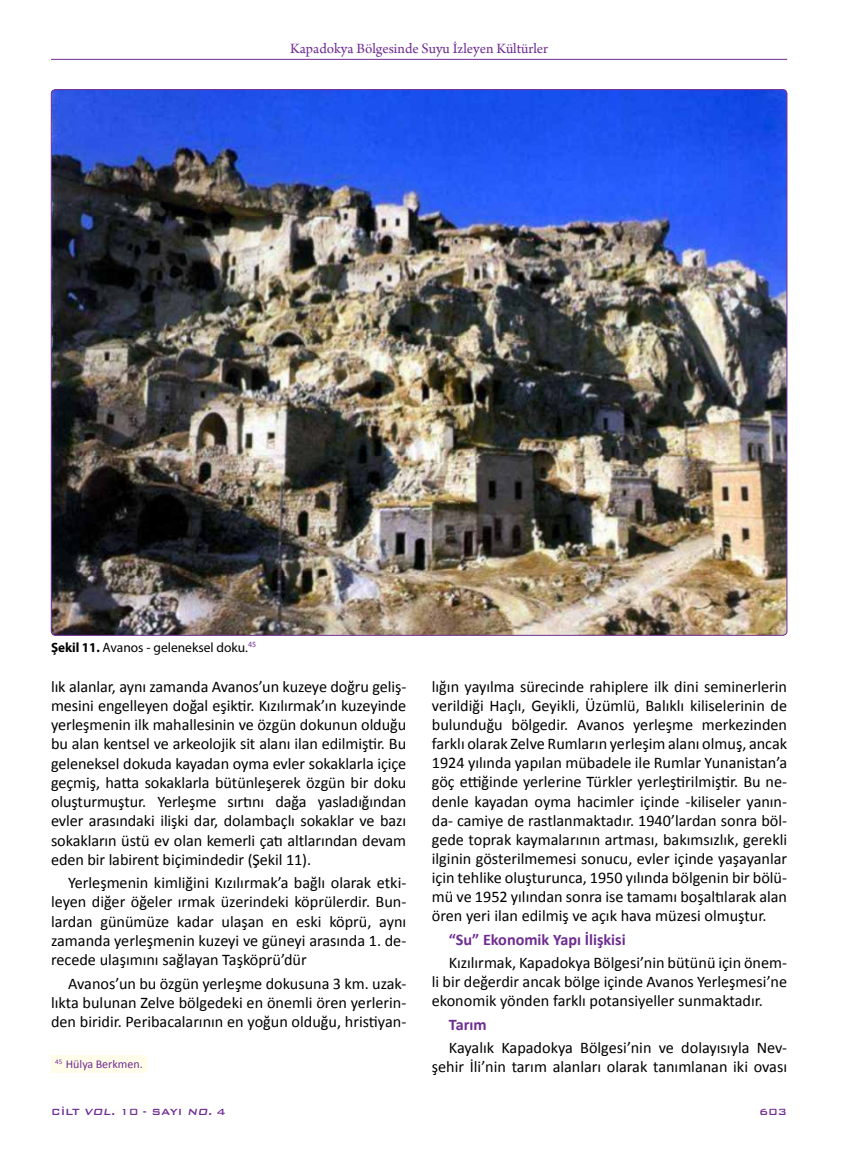
<style>
.page{position:relative;width:851px;height:1149px;background:#fff}
.page>*{position:absolute;margin:0;border:0;box-sizing:border-box;transform-origin:0 0}
.t1{font:16.2px/19.2px "Calibri";color:#000;text-align:justify}
.t2{font:700 16.2px "Calibri";color:#6f2c91}
.t3{font:15px "Arno Pro";color:#6f2c91}
.t4{font:13.5px "Myriad Pro";color:#000}
.t5{font:500 12px "Bank Gothic BT";color:#6f2c91}
.t6{font:12px "Calibri";color:#6f2c91}
.s1{font-weight:700}
.s2{font-style:italic}
</style>
<div class="page">
<hr style="left:51px;top:59px;width:736px;height:1px;background:#6f2c91">
<div style="left:51px;top:1054px;width:96px;height:17px;background:#fffde9"></div>
<img style="left:51px;top:90px;width:735px;height:545px">
<p class="t3" style="left:290px;top:40px;width:259px">Kapadokya Bölgesinde Suyu İzleyen Kültürler</p>
<p class="t4" style="left:51px;top:638px;width:206px"><span class="s1">Şekil 11.</span> Avanos - geleneksel doku.<sup>45</sup></p>
<p class="t1" style="left:51px;top:675px;width:357px">lık alanlar, aynı zamanda Avanos’un kuzeye doğru geliş&shy;mesini engelleyen doğal eşiktir. Kızılırmak’ın kuzeyinde yerleşmenin ilk mahallesinin ve özgün dokunun olduğu bu alan kentsel ve arkeolojik sit alanı ilan edilmiştir. Bu geleneksel dokuda kayadan oyma evler sokaklarla içiçe geçmiş, hatta sokaklarla bütünleşerek özgün bir doku oluşturmuştur. Yerleşme sırtını dağa yasladığından evler arasındaki ilişki dar, dolambaçlı sokaklar ve bazı sokakların üstü ev olan kemerli çatı altlarından devam eden bir labirent biçimindedir (Şekil 11).</p>
<p class="t1" style="left:51px;top:872px;width:357px;text-indent:17px">Yerleşmenin kimliğini Kızılırmak’a bağlı olarak etki&shy;leyen diğer öğeler ırmak üzerindeki köprülerdir. Bun&shy;lardan günümüze kadar ulaşan en eski köprü, aynı zamanda yerleşmenin kuzeyi ve güneyi arasında 1. de&shy;recede ulaşımını sağlayan Taşköprü’dür</p>
<p class="t1" style="left:51px;top:972px;width:357px;text-indent:17px">Avanos’un bu özgün yerleşme dokusuna 3 km. uzak&shy;lıkta bulunan Zelve bölgedeki en önemli ören yerlerin&shy;den biridir. Peribacalarının en yoğun olduğu, hristiyan-</p>
<p class="t6" style="left:55px;top:1056px;width:89px"><sup>45</sup> Hülya Berkmen.</p>
<p class="t5" style="left:51px;top:1104px;width:176px">CİLT <span class="s2">VOL.</span> 10 - SAYI <span class="s2">NO.</span> 4</p>
<p class="t1" style="left:432px;top:676px;width:357px">lığın yayılma sürecinde rahiplere ilk dini seminerlerin verildiği Haçlı, Geyikli, Üzümlü, Balıklı kiliselerinin de bulunduğu bölgedir. Avanos yerleşme merkezinden farklı olarak Zelve Rumların yerleşim alanı olmuş, ancak 1924 yılında yapılan mübadele ile Rumlar Yunanistan’a göç ettiğinde yerlerine Türkler yerleştirilmiştir. Bu ne&shy;denle kayadan oyma hacimler içinde -kiliseler yanın&shy;da- camiye de rastlanmaktadır. 1940’lardan sonra böl&shy;gede toprak kaymalarının artması, bakımsızlık, gerekli ilginin gösterilmemesi sonucu, evler içinde yaşayanlar için tehlike oluşturunca, 1950 yılında bölgenin bir bölü&shy;mü ve 1952 yılından sonra ise tamamı boşaltılarak alan ören yeri ilan edilmiş ve açık hava müzesi olmuştur.</p>
<p class="t2" style="left:449px;top:929px;width:178px">“Su” Ekonomik Yapı İlişkisi</p>
<p class="t1" style="left:432px;top:952px;width:357px;text-indent:17px">Kızılırmak, Kapadokya Bölgesi’nin bütünü için önem&shy;li bir değerdir ancak bölge içinde Avanos Yerleşmesi’ne ekonomik yönden farklı potansiyeller sunmaktadır.</p>
<p class="t2" style="left:449px;top:1014px;width:39px">Tarım</p>
<p class="t1" style="left:432px;top:1037px;width:357px;text-align:right">Kayalık Kapadokya Bölgesi’nin ve dolayısıyla Nev&shy;şehir İli’nin tarım alanları olarak tanımlanan iki ovası</p>
<p class="t5" style="left:759px;top:1104px;width:29px">603</p>
</div>
